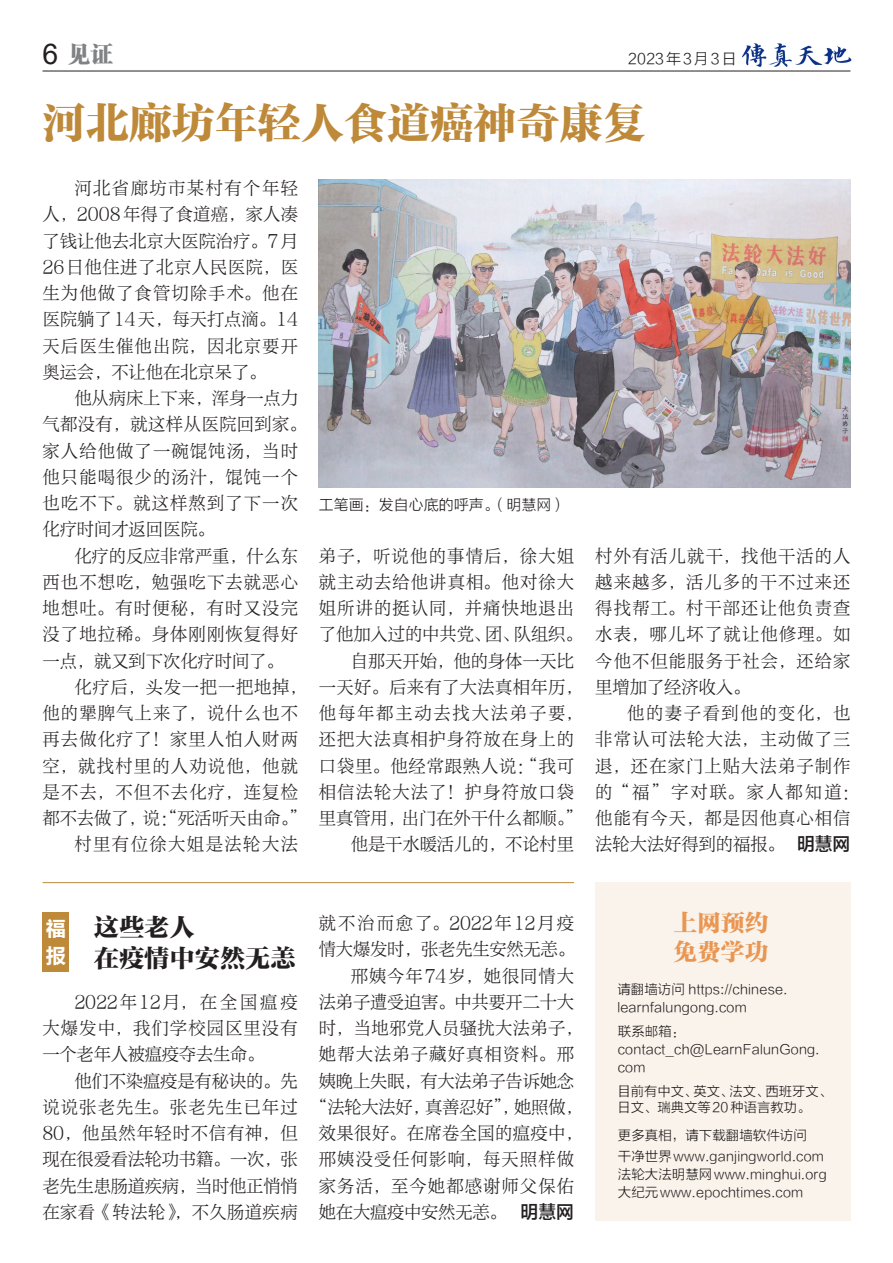
<style>
.page{position:relative;width:893px;height:1263px;background:#fff}
.page>*{position:absolute;margin:0;border:0;box-sizing:border-box;transform-origin:0 0}
.大题目{font:43.5px "FZTYSK GBK1 0";color:#be8939}
.小题目{font:25.5px "FZTYSK GBK1 0";color:#231f20}
.小题目-2{font:24px "FZTYSK GBK1 0";color:#e99652}
.t1{font:22.5px "FZCSK GBK1 0";color:#808285}
.t2{font:21px/26.8px "FZLTCHK GBK1 0";color:#fff}
.大题目-2{font:18px "FZLTZHK GBK1 0";color:#231f20}
.正文-大字{font:17.4px/26.2px "FZXYSK GBK1 0";letter-spacing:.065em;color:#231f20}
.正文-大字-2{font:17.4px/26.2px "FZXYSK GBK1 0";letter-spacing:-.01em;color:#231f20}
.正文-大字-3{font:17.4px "FZXYSK GBK1 0";letter-spacing:.025em;color:#231f20}
.正文-大字-4{font:17.4px "FZXYSK GBK1 0";color:#231f20}
.正文-大字-5{font:17.4px "FZXYSK GBK1 0";letter-spacing:.09em;color:#231f20}
.图释-大字{font:15px "FZLTXHK";color:#231f20}
.图释{font:15px "FZLTXHK";letter-spacing:.125em;color:#231f20}
.图释-2{font:13.5px "FZLTXHK";color:#231f20}
.大题目-3{font:13.5px "FZLTXHK";color:#231f20}
.s1{font-family:"Arial";font-size:28.5px;color:#231f20}
</style>
<div class="page">
<hr style="left:43px;top:71px;width:807px;height:1px;background:#231f20">
<img style="left:742px;top:43px;width:110px;height:24px">
<div style="left:595px;top:882px;width:256px;height:338px;background:#f9f3eb"></div>
<img style="left:319px;top:179px;width:531px;height:308px">
<div style="left:43px;top:912px;width:26px;height:60px;background:#be8939"></div>
<hr style="left:43px;top:882px;width:531px;height:1px;background:#be8939">
<p class="t1" style="left:43px;top:42px;width:72px"><span class="s1">6</span> 见证</p>
<p class="图释" style="left:628px;top:50px;width:110px">2023年3月3日</p>
<p class="大题目" style="left:43px;top:100px;width:604px">河北廊坊年轻人食道癌神奇康复</p>
<p class="正文-大字" style="left:43px;top:175px;width:257px;text-align:justify;text-indent:32px">河北省廊坊市某村有个年轻人，2008年得了食道癌，家人凑了钱让他去北京大医院治疗。7月26日他住进了北京人民医院，医生为他做了食管切除手术。他在医院躺了14天，每天打点滴。14天后医生催他出院，因北京要开奥运会，不让他在北京呆了。</p>
<p class="正文-大字" style="left:43px;top:385px;width:266px;text-indent:32px">他从病床上下来，浑身一点力气都没有，就这样从医院回到家。家人给他做了一碗馄饨汤，当时他只能喝很少的汤汁，馄饨一个也吃不下。就这样熬到了下一次化疗时间才返回医院。</p>
<p class="正文-大字" style="left:43px;top:543px;width:257px;text-align:justify;text-indent:32px">化疗的反应非常严重，什么东西也不想吃，勉强吃下去就恶心地想吐。有时便秘，有时又没完没了地拉稀。身体刚刚恢复得好一点，就又到下次化疗时间了。</p>
<p class="正文-大字" style="left:43px;top:674px;width:266px;text-indent:32px">化疗后，头发一把一把地掉，他的犟脾气上来了，说什么也不再去做化疗了！家里人怕人财两空，就找村里的人劝说他，他就是不去，不但不去化疗，连复检都不去做了，说：“死活听天由命。”</p>
<p class="正文-大字-5" style="left:74px;top:834px;width:225px">村里有位徐大姐是法轮大法</p>
<p class="图释-大字" style="left:319px;top:496px;width:249px">工笔画：发自心底的呼声。（明慧网）</p>
<p class="正文-大字" style="left:319px;top:543px;width:265px">弟子，听说他的事情后，徐大姐就主动去给他讲真相。他对徐大姐所讲的挺认同，并痛快地退出了他加入过的中共党、团、队组织。</p>
<p class="正文-大字" style="left:319px;top:648px;width:265px;text-indent:32px">自那天开始，他的身体一天比一天好。后来有了大法真相年历，他每年都主动去找大法弟子要，还把大法真相护身符放在身上的口袋里。他经常跟熟人说：“我可相信法轮大法了！护身符放口袋里真管用，出门在外干什么都顺。”</p>
<p class="正文-大字-4" style="left:351px;top:834px;width:225px">他是干水暖活儿的，不论村里</p>
<p class="正文-大字" style="left:595px;top:543px;width:257px;text-align:justify">村外有活儿就干，找他干活的人越来越多，活儿多的干不过来还得找帮工。村干部还让他负责查水表，哪儿坏了就让他修理。如今他不但能服务于社会，还给家里增加了经济收入。</p>
<p class="正文-大字" style="left:595px;top:700px;width:265px;text-indent:32px">他的妻子看到他的变化，也非常认可法轮大法，主动做了三退，还在家门上贴大法弟子制作的“福”字对联。家人都知道：他能有今天，都是因他真心相信法轮大法好得到的福报。</p>
<p class="大题目-2" style="left:797px;top:834px;width:55px">明慧网</p>
<p class="t2" style="left:45px;top:916px;width:22px">福报</p>
<p class="小题目" style="left:94px;top:914px;width:102px">这些老人</p>
<p class="小题目" style="left:94px;top:944px;width:203px">在疫情中安然无恙</p>
<p class="正文-大字" style="left:43px;top:989px;width:257px;text-align:justify;text-indent:32px">2022年12月，在全国瘟疫大爆发中，我们学校园区里没有一个老年人被瘟疫夺去生命。</p>
<p class="正文-大字" style="left:43px;top:1068px;width:257px;text-align:justify;text-indent:32px">他们不染瘟疫是有秘诀的。先说说张老先生。张老先生已年过80，他虽然年轻时不信有神，但现在很爱看法轮功书籍。一次，张老先生患肠道疾病，当时他正悄悄在家看《转法轮》，不久肠道疾病</p>
<p class="正文-大字-2" style="left:319px;top:910px;width:257px">就不治而愈了。2022年12月疫情大爆发时，张老先生安然无恙。</p>
<p class="正文-大字" style="left:351px;top:963px;width:225px">邢姨今年74岁，她很同情大</p>
<p class="正文-大字-2" style="left:319px;top:989px;width:257px">法弟子遭受迫害。中共要开二十大</p>
<p class="正文-大字-3" style="left:319px;top:1018px;width:265px">时，当地邪党人员骚扰大法弟子，</p>
<p class="正文-大字" style="left:319px;top:1042px;width:257px">她帮大法弟子藏好真相资料。邢</p>
<p class="正文-大字-2" style="left:319px;top:1068px;width:257px">姨晚上失眠，有大法弟子告诉她念</p>
<p class="正文-大字-2" style="left:310px;top:1094px;width:274px">“法轮大法好，真善忍好”，她照做，</p>
<p class="正文-大字-3" style="left:319px;top:1123px;width:265px">效果很好。在席卷全国的瘟疫中，</p>
<p class="正文-大字" style="left:319px;top:1147px;width:257px">邢姨没受任何影响，每天照样做</p>
<p class="正文-大字" style="left:319px;top:1173px;width:257px">家务活，至今她都感谢师父保佑</p>
<p class="正文-大字-2" style="left:319px;top:1199px;width:189px">她在大瘟疫中安然无恙。</p>
<p class="大题目-2" style="left:521px;top:1202px;width:55px">明慧网</p>
<p class="小题目-2" style="left:673px;top:910px;width:97px">上网预约</p>
<p class="小题目-2" style="left:673px;top:939px;width:97px">免费学功</p>
<p class="图释-2" style="left:617px;top:982px;width:172px">请翻墙访问 https://chinese.</p>
<p class="图释-2" style="left:617px;top:1000px;width:131px">learnfalungong.com</p>
<p class="图释-2" style="left:618px;top:1024px;width:69px">联系邮箱：</p>
<p class="图释-2" style="left:618px;top:1042px;width:203px">contact_ch@LearnFalunGong.</p>
<p class="图释-2" style="left:618px;top:1060px;width:29px">com</p>
<p class="大题目-3" style="left:617px;top:1084px;width:217px">目前有中文、英文、法文、西班牙文、</p>
<p class="大题目-3" style="left:617px;top:1100px;width:195px">日文、瑞典文等20种语言教功。</p>
<p class="图释-2" style="left:618px;top:1128px;width:191px">更多真相，请下载翻墙软件访问</p>
<p class="图释-2" style="left:618px;top:1149px;width:208px">干净世界www.ganjingworld.com</p>
<p class="图释-2" style="left:618px;top:1167px;width:210px">法轮大法明慧网www.minghui.org</p>
<p class="图释-2" style="left:618px;top:1185px;width:187px">大纪元www.epochtimes.com</p>
</div>
